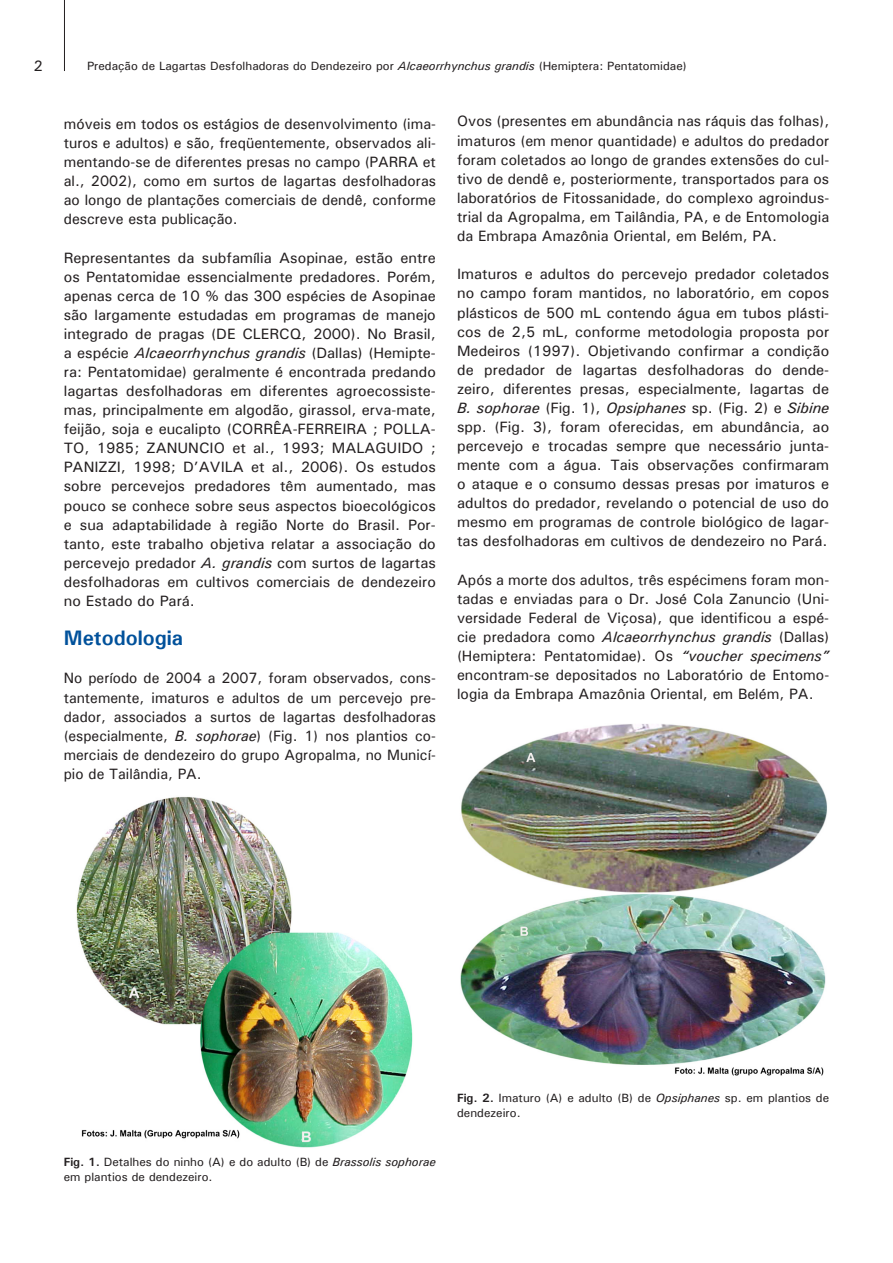
<style>
.page{position:relative;width:893px;height:1263px;background:#fff}
.page>*{position:absolute;margin:0;border:0;box-sizing:border-box;transform-origin:0 0}
.t1{font:700 21px "Univers";color:#01519b}
.t2{font:500 15px/19px "Univers";color:#231f20;text-align:justify}
.t3{font:500 15px/19px "Univers";color:#231f20;text-align:justify;scale:.96 1}
.t4{font:500 12px/15px "Univers";color:#231f20}
.s1{font-style:italic}
.s2{font-weight:700}
</style>
<div class="page">
<hr style="left:64px;top:0;width:1px;height:71px;background:#231f20">
<img style="left:76px;top:796px;width:337px;height:352px">
<img style="left:460px;top:724px;width:367px;height:352px">
<p class="t2" style="left:33px;top:56px;width:11px">2</p>
<p class="t4" style="left:87px;top:58px;width:601px">Predação de Lagartas Desfolhadoras do Dendezeiro por <span class="s1">Alcaeorrhynchus grandis</span> (Hemiptera: Pentatomidae)</p>
<p class="t2" style="left:64px;top:114px;width:374px">móveis em todos os estágios de desenvolvimento (ima&shy;turos e adultos) e são, freqüentemente, observados ali&shy;mentando-se de diferentes presas no campo (PARRA et al., 2002), como em surtos de lagartas desfolhadoras ao longo de plantações comerciais de dendê, conforme descreve esta publicação.</p>
<p class="t2" style="left:64px;top:248px;width:374px">Representantes da subfamília Asopinae, estão entre os Pentatomidae essencialmente predadores. Porém, apenas cerca de 10 % das 300 espécies de Asopinae são largamente estudadas em programas de manejo integrado de pragas (DE CLERCQ, 2000). No Brasil, a espécie <span class="s1">Alcaeorrhynchus grandis</span> (Dallas) (Hemipte&shy;ra: Pentatomidae) geralmente é encontrada predando lagartas desfolhadoras em diferentes agroecossiste&shy;mas, principalmente em algodão, girassol, erva-mate, feijão, soja e eucalipto (CORRÊA-FERREIRA ; POLLA-TO, 1985; ZANUNCIO et al., 1993; MALAGUIDO ; PANIZZI, 1998; D’AVILA et al., 2006). Os estudos sobre percevejos predadores têm aumentado, mas pouco se conhece sobre seus aspectos bioecológicos e sua adaptabilidade à região Norte do Brasil. Por&shy;tanto, este trabalho objetiva relatar a associação do percevejo predador <span class="s1">A. grandis</span> com surtos de lagartas desfolhadoras em cultivos comerciais de dendezeiro no Estado do Pará.</p>
<h1 class="t1" style="left:64px;top:624px;width:121px">Metodologia</h1>
<p class="t3" style="left:64px;top:668px;width:389px">No período de 2004 a 2007, foram observados, cons&shy;tantemente, imaturos e adultos de um percevejo pre&shy;dador, associados a surtos de lagartas desfolhadoras (especialmente, <span class="s1">B. sophorae</span>) (Fig. 1) nos plantios co&shy;merciais de dendezeiro do grupo Agropalma, no Municí&shy;pio de Tailândia, PA.</p>
<p class="t2" style="left:457px;top:111px;width:374px">Ovos (presentes em abundância nas ráquis das folhas), imaturos (em menor quantidade) e adultos do predador foram coletados ao longo de grandes extensões do cul&shy;tivo de dendê e, posteriormente, transportados para os laboratórios de Fitossanidade, do complexo agroindus&shy;trial da Agropalma, em Tailândia, PA, e de Entomologia da Embrapa Amazônia Oriental, em Belém, PA.</p>
<p class="t2" style="left:457px;top:264px;width:374px">Imaturos e adultos do percevejo predador coletados no campo foram mantidos, no laboratório, em copos plásticos de 500 mL contendo água em tubos plásti&shy;cos de 2,5 mL, conforme metodologia proposta por Medeiros (1997). Objetivando confirmar a condição de predador de lagartas desfolhadoras do dende&shy;zeiro, diferentes presas, especialmente, lagartas de <span class="s1">B. sophorae</span> (Fig. 1), <span class="s1">Opsiphanes</span> sp. (Fig. 2) e <span class="s1">Sibine </span>spp. (Fig. 3), foram oferecidas, em abundância, ao percevejo e trocadas sempre que necessário junta&shy;mente com a água. Tais observações confirmaram o ataque e o consumo dessas presas por imaturos e adultos do predador, revelando o potencial de uso do mesmo em programas de controle biológico de lagar&shy;tas desfolhadoras em cultivos de dendezeiro no Pará.</p>
<p class="t2" style="left:457px;top:570px;width:374px">Após a morte dos adultos, três espécimens foram mon&shy;tadas e enviadas para o Dr. José Cola Zanuncio (Uni&shy;versidade Federal de Viçosa), que identificou a espé&shy;cie predadora como <span class="s1">Alcaeorrhynchus grandis</span> (Dallas) (Hemiptera: Pentatomidae). Os <span class="s1">“voucher specimens” </span>encontram-se depositados no Laboratório de Entomo&shy;logia da Embrapa Amazônia Oriental, em Belém, PA.</p>
<p class="t4" style="left:64px;top:1154px;width:374px"><span class="s2">Fig. 1.</span> Detalhes do ninho (A) e do adulto (B) de <span class="s1">Brassolis sophorae </span>em plantios de dendezeiro.</p>
<p class="t4" style="left:457px;top:1090px;width:374px"><span class="s2">Fig. 2.</span> Imaturo (A) e adulto (B) de <span class="s1">Opsiphanes</span> sp. em plantios de dendezeiro.</p>
</div>
